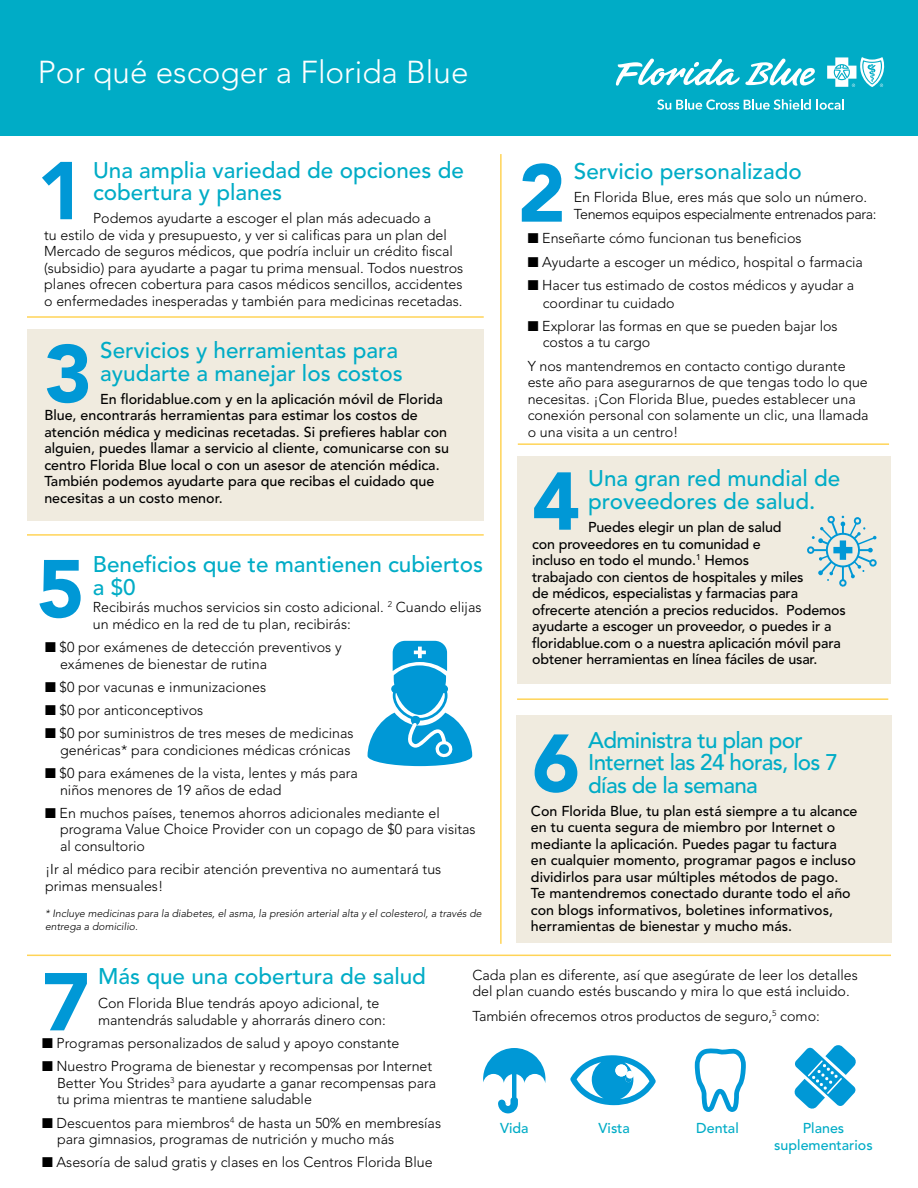
<style>
.page{position:relative;width:918px;height:1188px;background:#fff}
.page>*{position:absolute;margin:0;border:0;box-sizing:border-box;transform-origin:0 0}
.t1{font:900 81px "Avenir LT Std";color:#0098d6}
.t2{font:300 31.5px "Avenir LT Std";color:#fff}
.White_Content_Headli{font:500 22.5px/22.5px "Avenir LT Std";color:#00acc6}
.Green_Content_Headli{font:500 22.5px/22.5px "Avenir LT Std";color:#00acc6}
.White_Content_Headli-2{font:500 22.5px/22.5px "Avenir LT Std";letter-spacing:-.03em;color:#00acc6}
.t3{font:300 14.25px/16.5px "Avenir LT Std";color:#000}
.White_Content_Headli-3{font:500 14.25px/16.5px "Avenir LT Std";color:#000}
.t4{font:300 14.25px/17.1px "Avenir LT Std";letter-spacing:-.025em;color:#000}
.t5{font:500 14.25px/17.1px "Avenir LT Std";color:#00acc6;text-align:center}
.Footnote{font:italic 300 10.5px/12.6px "Avenir LT Std";color:#000}
</style>
<div class="page">
<div style="left:516px;top:715px;width:376px;height:228px;background:#f0ebdf"></div>
<div style="left:517px;top:456px;width:374px;height:228px;background:#f0ebdf"></div>
<div style="left:0;top:0;width:918px;height:136px;background:#00acc6"></div>
<hr style="left:500px;top:154px;width:2px;height:790px;background:#ffd457">
<hr style="left:518px;top:443px;width:371px;height:2px;background:#ffd457">
<hr style="left:27px;top:955px;width:864px;height:1px;background:#ffd457">
<div style="left:27px;top:329px;width:457px;height:192px;background:#f0ebdf"></div>
<hr style="left:27px;top:316px;width:457px;height:2px;background:#ffd457">
<hr style="left:27px;top:534px;width:457px;height:2px;background:#ffd457">
<hr style="left:517px;top:698px;width:371px;height:2px;background:#ffd457">
<svg style="left:807px;top:515px;width:70px;height:72px"></svg>
<svg style="left:368px;top:641px;width:104px;height:125px"></svg>
<svg style="left:794px;top:1045px;width:62px;height:64px"></svg>
<svg style="left:695px;top:1048px;width:51px;height:64px"></svg>
<svg style="left:483px;top:1048px;width:62px;height:65px"></svg>
<svg style="left:570px;top:1055px;width:86px;height:50px"></svg>
<div style="left:626px;top:1071px;width:8px;height:8px;border:2px solid #fff;border-radius:50%"></div>
<svg style="left:616px;top:58px;width:199px;height:28px"></svg>
<svg style="left:827px;top:57px;width:58px;height:30px"></svg>
<svg style="left:657px;top:99px;width:187px;height:11px"></svg>
<h2 class="t2" style="left:38px;top:54px;width:432px">Por qué escoger a Florida Blue</h2>
<p class="Green_Content_Headli" style="left:93px;top:159px;width:372px">Una amplia variedad de opciones de cobertura y planes</p>
<p class="t3" style="left:44px;top:210px;width:421px;text-indent:49px">Podemos ayudarte a escoger el plan más adecuado a<br>tu estilo de vida y presupuesto, y ver si calificas para un plan del Mercado de seguros médicos, que podría incluir un crédito fiscal (subsidio) para ayudarte a pagar tu prima mensual. Todos nuestros planes ofrecen cobertura para casos médicos sencillos, accidentes o enfermedades inesperadas y también para medicinas recetadas.</p>
<p class="t1" style="left:37px;top:142px;width:49px">1</p>
<p class="White_Content_Headli" style="left:100px;top:340px;width:304px">Servicios y herramientas para ayudarte a manejar los costos</p>
<p class="White_Content_Headli-3" style="left:44px;top:391px;width:406px;text-indent:56px">En floridablue.com y en la aplicación móvil de Florida Blue, encontrarás herramientas para estimar los costos de atención médica y medicinas recetadas. Si prefieres hablar con alguien, puedes llamar a servicio al cliente, comunicarse con su centro Florida Blue local o con un asesor de atención médica.<br>También podemos ayudarte para que recibas el cuidado que necesitas a un costo menor.</p>
<p class="t1" style="left:44px;top:325px;width:49px">3</p>
<p class="Green_Content_Headli" style="left:93px;top:554px;width:392px">Beneficios que te mantienen cubiertos a $0</p>
<p class="t3" style="left:93px;top:598px;width:390px;line-height:17.1px">Recibirás muchos servicios sin costo adicional. <sup>2</sup> Cuando elijas un médico en la red de tu plan, recibirás:</p>
<p class="t3" style="left:60px;top:639px;width:283px;text-indent:-15px">■ $0 por exámenes de detección preventivos y exámenes de bienestar de rutina</p>
<p class="t3" style="left:45px;top:679px;width:223px">■ $0 por vacunas e inmunizaciones</p>
<p class="t3" style="left:45px;top:702px;width:160px">■ $0 por anticonceptivos</p>
<p class="t3" style="left:45px;top:725px;width:310px;text-align:right">■ $0 por suministros de tres meses de medicinas genéricas* para condiciones médicas crónicas</p>
<p class="t3" style="left:60px;top:765px;width:299px;text-indent:-15px">■ $0 para exámenes de la vista, lentes y más para niños menores de 19 años de edad</p>
<p class="t3" style="left:60px;top:805px;width:417px;text-indent:-15px">■ En muchos países, tenemos ahorros adicionales mediante el programa Value Choice Provider con un copago de $0 para visitas al consultorio</p>
<p class="t3" style="left:45px;top:861px;width:398px;line-height:17.1px">¡Ir al médico para recibir atención preventiva no aumentará tus primas mensuales!</p>
<p class="Footnote" style="left:45px;top:908px;width:438px">* Incluye medicinas para la diabetes, el asma, la presión arterial alta y el colesterol, a través de entrega a domicilio.</p>
<p class="t1" style="left:37px;top:540px;width:49px">5</p>
<p class="White_Content_Headli" style="left:574px;top:160px;width:229px">Servicio personalizado</p>
<p class="t4" style="left:574px;top:188px;width:304px">En Florida Blue, eres más que solo un número.<br>Tenemos equipos especialmente entrenados para:</p>
<p class="t3" style="left:528px;top:230px;width:275px">■ Enseñarte cómo funcionan tus beneficios</p>
<p class="t3" style="left:528px;top:254px;width:337px">■ Ayudarte a escoger un médico, hospital o farmacia</p>
<p class="t3" style="left:543px;top:277px;width:313px;line-height:17.1px;text-indent:-15px">■ Hacer tus estimado de costos médicos y ayudar a coordinar tu cuidado</p>
<p class="t3" style="left:543px;top:318px;width:297px;text-indent:-15px">■ Explorar las formas en que se pueden bajar los costos a tu cargo</p>
<p class="t3" style="left:528px;top:357px;width:342px">Y nos mantendremos en contacto contigo durante este año para asegurarnos de que tengas todo lo que necesitas. ¡Con Florida Blue, puedes establecer una conexión personal con solamente un clic, una llamada o una visita a un centro!</p>
<p class="t1" style="left:518px;top:144px;width:49px">2</p>
<p class="White_Content_Headli" style="left:588px;top:468px;width:254px">Una gran red mundial de proveedores de salud.</p>
<p class="White_Content_Headli-3" style="left:532px;top:519px;width:315px;text-indent:56px">Puedes elegir un plan de salud<br>con proveedores en tu comunidad e<br>incluso en todo el mundo.<sup>1</sup> Hemos<br>trabajado con cientos de hospitales y miles<br>de médicos, especialistas y farmacias para ofrecerte atención a precios reducidos. Podemos ayudarte a escoger un proveedor, o puedes ir a floridablue.com o a nuestra aplicación móvil para obtener herramientas en línea fáciles de usar.</p>
<p class="t1" style="left:532px;top:453px;width:49px">4</p>
<p class="White_Content_Headli-2" style="left:588px;top:729px;width:251px">Administra tu plan por<br>Internet las 24 horas, los 7 días de la semana</p>
<p class="White_Content_Headli-3" style="left:531px;top:803px;width:328px">Con Florida Blue, tu plan está siempre a tu alcance en tu cuenta segura de miembro por Internet o mediante la aplicación. Puedes pagar tu factura<br>en cualquier momento, programar pagos e incluso dividirlos para usar múltiples métodos de pago.<br>Te mantendremos conectado durante todo el año con blogs informativos, boletines informativos, herramientas de bienestar y mucho más.</p>
<p class="t1" style="left:532px;top:715px;width:49px">6</p>
<p class="White_Content_Headli" style="left:98px;top:965px;width:330px">Más que una cobertura de salud</p>
<p class="t3" style="left:98px;top:994px;width:289px;line-height:17.1px">Con Florida Blue tendrás apoyo adicional, te mantendrás saludable y ahorrarás dinero con:</p>
<p class="t3" style="left:42px;top:1035px;width:359px">■ Programas personalizados de salud y apoyo constante</p>
<p class="t3" style="left:57px;top:1058px;width:381px;text-indent:-15px">■ Nuestro Programa de bienestar y recompensas por Internet<br>Better You Strides<sup>3</sup> para ayudarte a ganar recompensas para tu prima mientras te mantiene saludable</p>
<p class="t3" style="left:57px;top:1114px;width:386px;text-indent:-15px">■ Descuentos para miembros<sup>4</sup> de hasta un 50% en membresías para gimnasios, programas de nutrición y mucho más</p>
<p class="t3" style="left:42px;top:1154px;width:392px">■ Asesoría de salud gratis y clases en los Centros Florida Blue</p>
<p class="t1" style="left:42px;top:953px;width:49px">7</p>
<p class="t3" style="left:472px;top:967px;width:387px">Cada plan es diferente, así que asegúrate de leer los detalles del plan cuando estés buscando y mira lo que está incluido.</p>
<p class="t3" style="left:472px;top:1008px;width:349px">También ofrecemos otros productos de seguro,<sup>5</sup> como:</p>
<p class="t5" style="left:500px;top:1120px;width:30px">Vida</p>
<p class="t5" style="left:696px;top:1120px;width:44px">Dental</p>
<p class="t5" style="left:774px;top:1120px;width:100px">Planes suplementarios</p>
<p class="t5" style="left:599px;top:1120px;width:33px">Vista</p>
</div>
